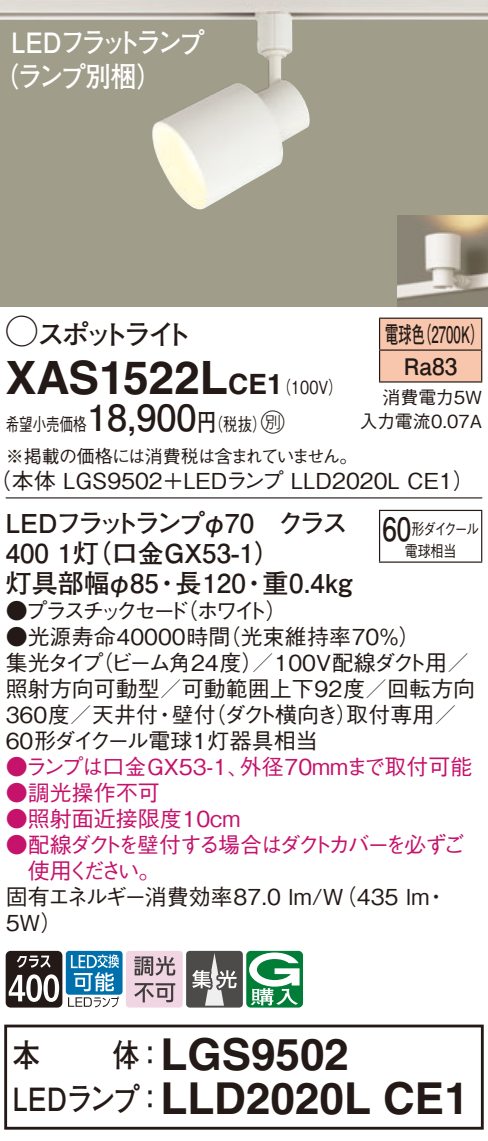
<style>
.page{position:relative;width:488px;height:1141px;background:#fff}
.page>*{position:absolute;margin:0;border:0;box-sizing:border-box;transform-origin:0 0}
.t1{font:700 46px "Helvetica LT Std";color:#231916}
.t2{font:700 44px "Helvetica LT Std";color:#231916}
.t3{font:700 36px "Futo Go B101 Pro";color:#231916}
.t4{font:700 32px "Futo Go B101 Pro";letter-spacing:-.02em;color:#231916;scale:.85 1}
.t5{font:700 32px "Futo Go B101 Pro";letter-spacing:-.02em;color:#231916;scale:.81 1}
.t6{font:700 28px/34px "Futo Go B101 Pro";letter-spacing:-.12em;color:#fff;scale:.9 1}
.t7{font:700 28px "Futo Go B101 Pro";letter-spacing:-.195em;color:#231916}
.t8{font:700 28px "Helvetica LT Std";color:#231916}
.t9{font:700 26px "Futo Go B101 Pro";color:#231916}
.t10{font:700 26px "Futo Go B101 Pro";letter-spacing:-.145em;color:#231916}
.t11{font:24px "Ford Classification 1";color:#231916}
.t12{font:700 22.8px/32px "Futo Go B101 Pro";color:#231916;scale:.58 1}
.t13{font:500 22px/26px "Gothic BBB Pro";color:#231916}
.t14{font:500 22px "Gothic BBB Pro";color:#c5126b}
.t15{font:500 22px/26px "Gothic BBB Pro";letter-spacing:-.145em;color:#c5126b}
.t16{font:500 22px "Gothic BBB Pro";letter-spacing:-.165em;color:#231916}
.t17{font:500 22px "Gothic BBB Pro";letter-spacing:-.04em;color:#231916}
.t18{font:500 18px/31.6px "Gothic BBB Pro";letter-spacing:-.04em;color:#231916;scale:.75 1}
.t19{font:500 18px/24px "Gothic BBB Pro";color:#231916;text-align:right}
.t20{font:500 18px "Gothic BBB Pro";color:#231916;scale:.8 1}
.t21{font:500 16px "Gothic BBB Pro";letter-spacing:-.11em;color:#231916;scale:.81 1}
.s1{font-family:"Ford Classification 1";font-weight:400;font-size:32px}
.s2{font-size:46px}
.s3{font-family:"Helvetica LT Std";font-weight:700;font-size:28px}
.s4{font-family:"Gothic BBB Pro";font-weight:500;font-size:18px}
.s5{font-family:"Futo Go B101 Pro";font-weight:700;font-size:24px}
</style>
<div class="page">
<div style="left:0;top:0;width:488px;height:306px;background:#a19d8b"></div>
<img style="left:0;top:0;width:488px;height:210px">
<img style="left:397px;top:215px;width:91px;height:91px">
<div style="left:380px;top:319px;width:101px;height:62px;background:#f8c6ad"></div>
<hr style="left:379px;top:317px;width:103px;height:2px;background:#231916">
<hr style="left:379px;top:319px;width:1px;height:30px;background:#231916">
<hr style="left:481px;top:319px;width:1px;height:30px;background:#231916">
<hr style="left:379px;top:349px;width:103px;height:2px;background:#231916">
<hr style="left:379px;top:351px;width:1px;height:30px;background:#231916">
<hr style="left:481px;top:351px;width:1px;height:30px;background:#231916">
<hr style="left:379px;top:381px;width:103px;height:2px;background:#231916">
<hr style="left:6px;top:497px;width:476px;height:1px;background:#231916">
<hr style="left:379px;top:511px;width:1px;height:50px;background:#231916">
<hr style="left:379px;top:510px;width:103px;height:1px;background:#231916">
<hr style="left:481px;top:511px;width:1px;height:50px;background:#231916">
<hr style="left:379px;top:561px;width:103px;height:2px;background:#231916">
<svg style="left:6px;top:950px;width:56px;height:57px"></svg>
<div style="left:66px;top:950px;width:56px;height:44px;background:#0070ac;border-radius:3px"></div>
<svg style="left:68px;top:954px;width:51px;height:53px"></svg>
<svg style="left:126px;top:950px;width:177px;height:57px"></svg>
<div style="left:4px;top:1024px;width:479px;height:105px;border:3px solid #231916"></div>
<p class="t6" style="left:-7px;top:22px;width:236px;text-indent:18px">LEDフラットランプ（ランプ別梱(</p>
<p class="t7" style="left:6px;top:312px;width:188px"><span class="s1">A</span>スポットライト</p>
<p class="t12" style="left:418px;top:315px;width:115px">（2700 (K</p>
<p class="t12" style="left:403px;top:315px;width:94px;text-indent:-19px">電球色<br>Ra83</p>
<p class="t19" style="left:359px;top:383px;width:124px">消費電力5W<br>入力電流0.07A</p>
<h1 class="t1" style="left:6px;top:349px;width:196px">XAS1522</h1>
<p class="t8" style="left:200px;top:367px;width:68px"><span class="s2">L</span>CE</p>
<p class="t20" style="left:267px;top:372px;width:96px">（<span class="s3">1</span> 100 (V</p>
<h3 class="t3" style="left:87px;top:389px;width:111px">18,900</h3>
<p class="t11" style="left:252px;top:410px;width:34px">C<span class="s4">）</span></p>
<p class="t20" style="left:197px;top:410px;width:70px">（<span class="s5">円</span>税抜</p>
<p class="t18" style="left:6px;top:406px;width:470px">希望小売価格<br>※掲載の価格には消費税は含まれていません。</p>
<p class="t13" style="left:-10px;top:465px;width:486px">（本体 LGS9502＋LEDランプ LLD2020L CE1(</p>
<p class="t10" style="left:6px;top:502px;width:343px">LEDフラットランプφ70　クラス</p>
<p class="t9" style="left:6px;top:532px;width:276px">400 （灯1 口金GX53-1(</p>
<p class="t9" style="left:262px;top:562px;width:91px">重0.4kg</p>
<p class="t9" style="left:6px;top:562px;width:155px">灯具部幅φ85</p>
<p class="t9" style="left:175px;top:562px;width:72px">長120</p>
<p class="t9" style="left:154px;top:562px;width:27px">・</p>
<p class="t9" style="left:241px;top:562px;width:27px">・</p>
<p class="t13" style="left:176px;top:595px;width:113px">（ホワイト(</p>
<p class="t16" style="left:6px;top:593px;width:185px">●プラスチックセード</p>
<h3 class="t5" style="left:382px;top:504px;width:37px">60</h3>
<p class="t21" style="left:404px;top:538px;width:65px">電球相当</p>
<p class="t21" style="left:411px;top:516px;width:85px">形ダイクール</p>
<p class="t13" style="left:219px;top:621px;width:203px">（光束維持率70％(</p>
<p class="t13" style="left:6px;top:621px;width:226px">●光源寿命40000時間</p>
<p class="t17" style="left:92px;top:645px;width:173px">（ビーム角24度）</p>
<p class="t13" style="left:6px;top:647px;width:99px">集光タイプ</p>
<p class="t13" style="left:6px;top:673px;width:471px">照射方向可動型／可動範囲上下92度／回転方向</p>
<p class="t13" style="left:204px;top:699px;width:254px">（ダクト横向き取付専用／</p>
<p class="t13" style="left:252px;top:647px;width:218px">／100V配線ダクト用／</p>
<p class="t13" style="left:336px;top:699px;width:23px">）</p>
<p class="t13" style="left:6px;top:699px;width:313px">360度／天井付<br>60形ダイクール電球1灯器具相当</p>
<p class="t14" style="left:240px;top:749px;width:234px">外径70mmまで取付可能</p>
<p class="t13" style="left:172px;top:699px;width:45px">壁付</p>
<p class="t13" style="left:154px;top:699px;width:23px">・</p>
<p class="t14" style="left:6px;top:749px;width:245px">●ランプは口金GX53-1、</p>
<p class="t14" style="left:6px;top:775px;width:156px">●調光操作不可</p>
<p class="t14" style="left:6px;top:801px;width:236px">●照射面近接限度10cm</p>
<p class="t15" style="left:28px;top:829px;width:439px;text-indent:-22px">●配線ダクトを壁付する場合はダクトカバーを必ずご使用ください。</p>
<p class="t13" style="left:425px;top:881px;width:23px">・</p>
<p class="t13" style="left:6px;top:881px;width:425px">固有エネルギー消費効率87.0 lm （W/ 435 lm<br>5W(</p>
<h3 class="t4" style="left:13px;top:1029px;width:34px">本</h3>
<h3 class="t4" style="left:113px;top:1029px;width:62px">体：</h3>
<h2 class="t2" style="left:160px;top:1027px;width:190px">LGS9502</h2>
<h3 class="t4" style="left:13px;top:1073px;width:179px">LEDランプ：</h3>
<h2 class="t2" style="left:160px;top:1071px;width:310px">LLD2020L CE1</h2>
</div>
